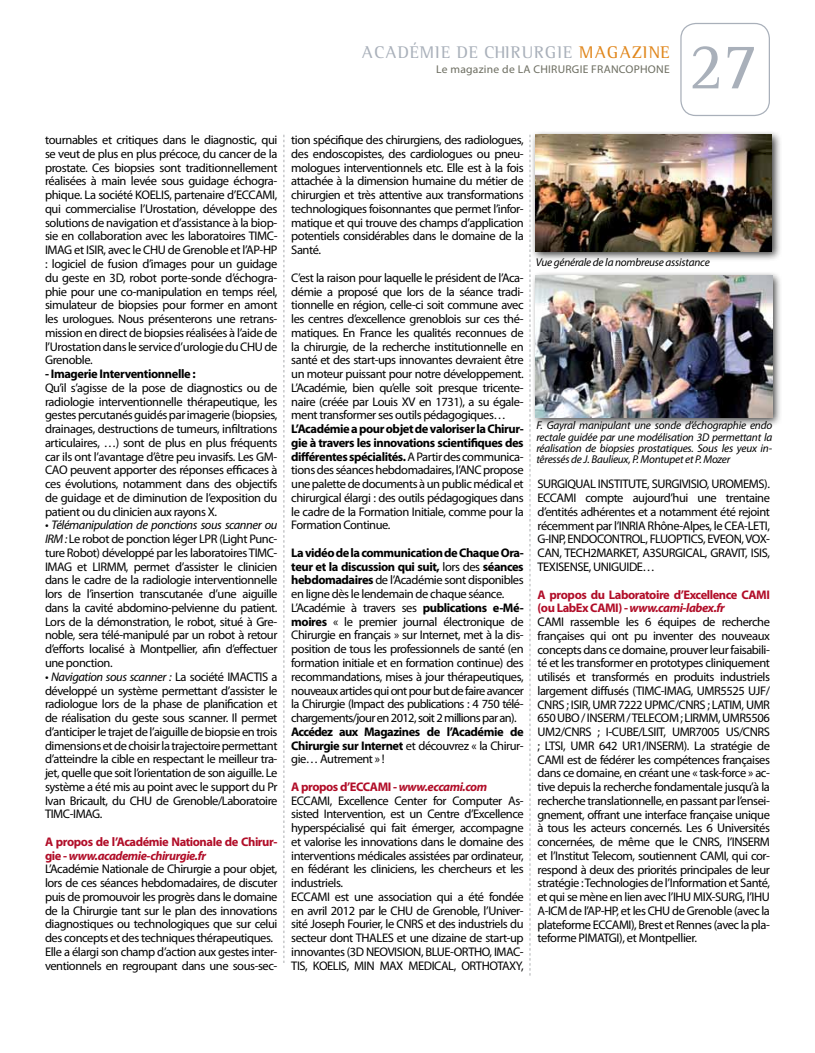
<style>
.page{position:relative;width:815px;height:1053px;background:#fff}
.page>*{position:absolute;margin:0;border:0;box-sizing:border-box;transform-origin:0 0}
.t1{font:67.5px "Leftist Mono Serif";color:#a9b0ba}
.t2{font:17.5px "Leftist Mono Serif";letter-spacing:.02em;color:#a9b0ba}
.t3{font:12.5px/13.8px "Myriad Pro";letter-spacing:-.035em;color:#000;text-align:justify}
.t4{font:700 12.5px/13.8px "Myriad Pro";letter-spacing:-.035em;color:#000;text-align:justify}
.t5{font:italic 11.25px/11.2px "Myriad Pro";letter-spacing:-.02em;color:#000;text-align:justify}
.t6{font:11.25px "Myriad Pro";letter-spacing:.02em;color:#6d6e61}
.s1{color:#e0861b}
.s2{font-style:italic}
.s3{font-weight:700;color:#b10d28}
.s4{font-weight:700;font-style:italic;color:#b10d28}
.s5{font-weight:700}
.s6{font-weight:400}
</style>
<div class="page">
<div style="left:680px;top:23px;width:90px;height:93px;border:1px solid #a9b0ba;border-radius:15px"></div>
<svg style="left:283px;top:135px;width:1px;height:827px"></svg>
<svg style="left:529px;top:135px;width:2px;height:840px"></svg>
<div style="left:530px;top:130px;width:252px;height:132px;background:#000;opacity:.75"></div>
<img style="left:535px;top:135px;width:237px;height:116px">
<div style="left:531px;top:271px;width:251px;height:156px;background:#000;opacity:.75"></div>
<img style="left:536px;top:276px;width:236px;height:141px">
<h2 class="t2" style="left:361px;top:42px;width:310px">ACADÉMIE DE CHIRURGIE <span class="s1">MAGAZINE</span></h2>
<p class="t6" style="left:436px;top:62px;width:235px">Le magazine de LA CHIRURGIE FRANCOPHONE</p>
<h1 class="t1" style="left:688px;top:27px;width:72px">27</h1>
<p class="t3" style="left:45px;top:133px;width:234px">tournables et critiques dans le diagnostic, qui se veut de plus en plus précoce, du cancer de la prostate. Ces biopsies sont traditionnellement réalisées à main levée sous guidage échogra&shy;phique. La société KOELIS, partenaire d’ECCAMI, qui commercialise l’Urostation, développe des solutions de navigation et d’assistance à la biop&shy;sie en collaboration avec les laboratoires TIMC-IMAG et ISIR, avec le CHU de Grenoble et l’AP-HP : logiciel de fusion d’images pour un guidage du geste en 3D, robot porte-sonde d’échogra&shy;phie pour une co-manipulation en temps réel, simulateur de biopsies pour former en amont les urologues. Nous présenterons une retrans&shy;mission en direct de biopsies réalisées à l’aide de l’Urostation dans le service d’urologie du CHU de Grenoble.</p>
<p class="t4" style="left:45px;top:366px;width:152px">- Imagerie Interventionnelle :</p>
<p class="t3" style="left:45px;top:380px;width:234px">Qu’il s’agisse de la pose de diagnostics ou de radiologie interventionnelle thérapeutique, les gestes percutanés guidés par imagerie (biopsies, drainages, destructions de tumeurs, infiltrations articulaires, …) sont de plus en plus fréquents car ils ont l’avantage d’être peu invasifs. Les GM-CAO peuvent apporter des réponses efficaces à ces évolutions, notamment dans des objectifs de guidage et de diminution de l’exposition du patient ou du clinicien aux rayons X.</p>
<p class="t3" style="left:45px;top:518px;width:234px"><span class="s2">• Télémanipulation de ponctions sous scanner ou IRM :</span> Le robot de ponction léger LPR (Light Punc&shy;ture Robot) développé par les laboratoires TIMC-IMAG et LIRMM, permet d’assister le clinicien dans le cadre de la radiologie interventionnelle lors de l’insertion transcutanée d’une aiguille dans la cavité abdomino-pelvienne du patient.<br>Lors de la démonstration, le robot, situé à Gre&shy;noble, sera télé-manipulé par un robot à retour d’efforts localisé à Montpellier, afin d’effectuer une ponction.</p>
<p class="t3" style="left:45px;top:669px;width:234px"><span class="s2">• Navigation sous scanner :</span> La société IMACTIS a développé un système permettant d’assister le radiologue lors de la phase de planification et de réalisation du geste sous scanner. Il permet d’anticiper le trajet de l’aiguille de biopsie en trois dimensions et de choisir la trajectoire permettant d’atteindre la cible en respectant le meilleur tra&shy;jet, quelle que soit l’orientation de son aiguille. Le système a été mis au point avec le support du Pr Ivan Bricault, du CHU de Grenoble/Laboratoire TIMC-IMAG.</p>
<p class="t3" style="left:45px;top:834px;width:234px;text-align:left"><span class="s3">A propos de l’Académie Nationale de Chirur&shy;gie -</span> <span class="s4">www.academie-chirurgie.fr<br></span>L’Académie Nationale de Chirurgie a pour objet, lors de ces séances hebdomadaires, de discuter puis de promouvoir les progrès dans le domaine de la Chirurgie tant sur le plan des innovations diagnostiques ou technologiques que sur celui des concepts et des techniques thérapeutiques.<br>Elle a élargi son champ d’action aux gestes inter&shy;ventionnels en regroupant dans une sous-sec-</p>
<p class="t3" style="left:291px;top:133px;width:234px">tion spécifique des chirurgiens, des radiologues, des endoscopistes, des cardiologues ou pneu&shy;mologues interventionnels etc. Elle est à la fois attachée à la dimension humaine du métier de chirurgien et très attentive aux transformations technologiques foisonnantes que permet l’infor&shy;matique et qui trouve des champs d’application potentiels considérables dans le domaine de la Santé.</p>
<p class="t3" style="left:291px;top:270px;width:234px">C’est la raison pour laquelle le président de l’Aca&shy;démie a proposé que lors de la séance tradi&shy;tionnelle en région, celle-ci soit commune avec les centres d’excellence grenoblois sur ces thé&shy;matiques. En France les qualités reconnues de la chirurgie, de la recherche institutionnelle en santé et des start-ups innovantes devraient être un moteur puissant pour notre développement.<br>L’Académie, bien qu’elle soit presque tricente&shy;naire (créée par Louis XV en 1731), a su égale&shy;ment transformer ses outils pédagogiques…</p>
<p class="t3" style="left:291px;top:422px;width:234px"><span class="s5">L’Académie a pour objet de valoriser la Chirur&shy;gie à travers les innovations scientifiques des différentes spécialités.</span> A Partir des communica&shy;tions des séances hebdomadaires, l’ANC propose une palette de documents à un public médical et chirurgical élargi : des outils pédagogiques dans le cadre de la Formation Initiale, comme pour la Formation Continue.</p>
<p class="t3" style="left:291px;top:545px;width:234px;text-align:left"><span class="s5">La vidéo de la communication de Chaque Ora&shy;teur et la discussion qui suit,</span> lors des <span class="s5">séances hebdomadaires</span> de l’Académie sont disponibles en ligne dès le lendemain de chaque séance.<br>L’Académie à travers ses <span class="s5">publications e-Mé&shy;moires</span> « le premier journal électronique de Chirurgie en français » sur Internet, met à la dis&shy;position de tous les professionnels de santé (en formation initiale et en formation continue) des recommandations, mises à jour thérapeutiques, nouveaux articles qui ont pour but de faire avancer la Chirurgie (Impact des publications : 4 750 télé&shy;chargements/jour en 2012, soit 2 millions par an).</p>
<p class="t4" style="left:291px;top:724px;width:234px">Accédez aux Magazines de l’Académie de Chirurgie sur Internet <span class="s6">et découvrez « la Chirur&shy;gie… Autrement » !</span></p>
<p class="t3" style="left:291px;top:779px;width:234px;text-align:left"><span class="s3">A propos d’ECCAMI -</span> <span class="s4">www.eccami.com </span>ECCAMI, Excellence Center for Computer As&shy;sisted Intervention, est un Centre d’Excellence hyperspécialisé qui fait émerger, accompagne et valorise les innovations dans le domaine des interventions médicales assistées par ordinateur, en fédérant les cliniciens, les chercheurs et les industriels.<br>ECCAMI est une association qui a été fondée en avril 2012 par le CHU de Grenoble, l’Univer&shy;sité Joseph Fourier, le CNRS et des industriels du secteur dont THALES et une dizaine de start-up innovantes (3D NEOVISION, BLUE-ORTHO, IMAC-TIS, KOELIS, MIN MAX MEDICAL, ORTHOTAXY,</p>
<p class="t5" style="left:536px;top:256px;width:175px">Vue générale de la nombreuse assistance</p>
<p class="t5" style="left:536px;top:419px;width:237px">F. Gayral manipulant une sonde d’échographie endo rectale guidée par une modélisation 3D permettant la réalisation de biopsies prostatiques. Sous les yeux in&shy;têressés de J. Baulieux, P. Montupet et P. Mozer</p>
<p class="t3" style="left:537px;top:477px;width:234px">SURGIQUAL INSTITUTE, SURGIVISIO, UROMEMS).<br>ECCAMI compte aujourd’hui une trentaine d’entités adhérentes et a notamment été rejoint récemment par l’INRIA Rhône-Alpes, le CEA-LETI, G-INP, ENDOCONTROL, FLUOPTICS, EVEON, VOX-CAN, TECH2MARKET, A3SURGICAL, GRAVIT, ISIS, TEXISENSE, UNIGUIDE…</p>
<p class="t3" style="left:537px;top:587px;width:234px;text-align:left"><span class="s3">A propos du Laboratoire d’Excellence CAMI (ou LabEx CAMI) -</span> <span class="s4">www.cami-labex.fr<br></span>CAMI rassemble les 6 équipes de recherche françaises qui ont pu inventer des nouveaux concepts dans ce domaine, prouver leur faisabili&shy;té et les transformer en prototypes cliniquement utilisés et transformés en produits industriels largement diffusés (TIMC-IMAG, UMR5525 UJF/ CNRS ; ISIR, UMR 7222 UPMC/CNRS ; LATIM, UMR 650 UBO / INSERM / TELECOM ; LIRMM, UMR5506<br>UM2/CNRS ; I-CUBE/LSIIT, UMR7005 US/CNRS ; LTSI, UMR 642 UR1/INSERM). La stratégie de CAMI est de fédérer les compétences françaises dans ce domaine, en créant une « task-force » ac&shy;tive depuis la recherche fondamentale jusqu’à la recherche translationnelle, en passant par l’ensei&shy;gnement, offrant une interface française unique à tous les acteurs concernés. Les 6 Universités concernées, de même que le CNRS, l’INSERM et l’Institut Telecom, soutiennent CAMI, qui cor&shy;respond à deux des priorités principales de leur stratégie : Technologies de l’Information et Santé, et qui se mène en lien avec l’IHU MIX-SURG, l’IHU A-ICM de l’AP-HP, et les CHU de Grenoble (avec la plateforme ECCAMI), Brest et Rennes (avec la pla&shy;teforme PIMATGI), et Montpellier.</p>
</div>
